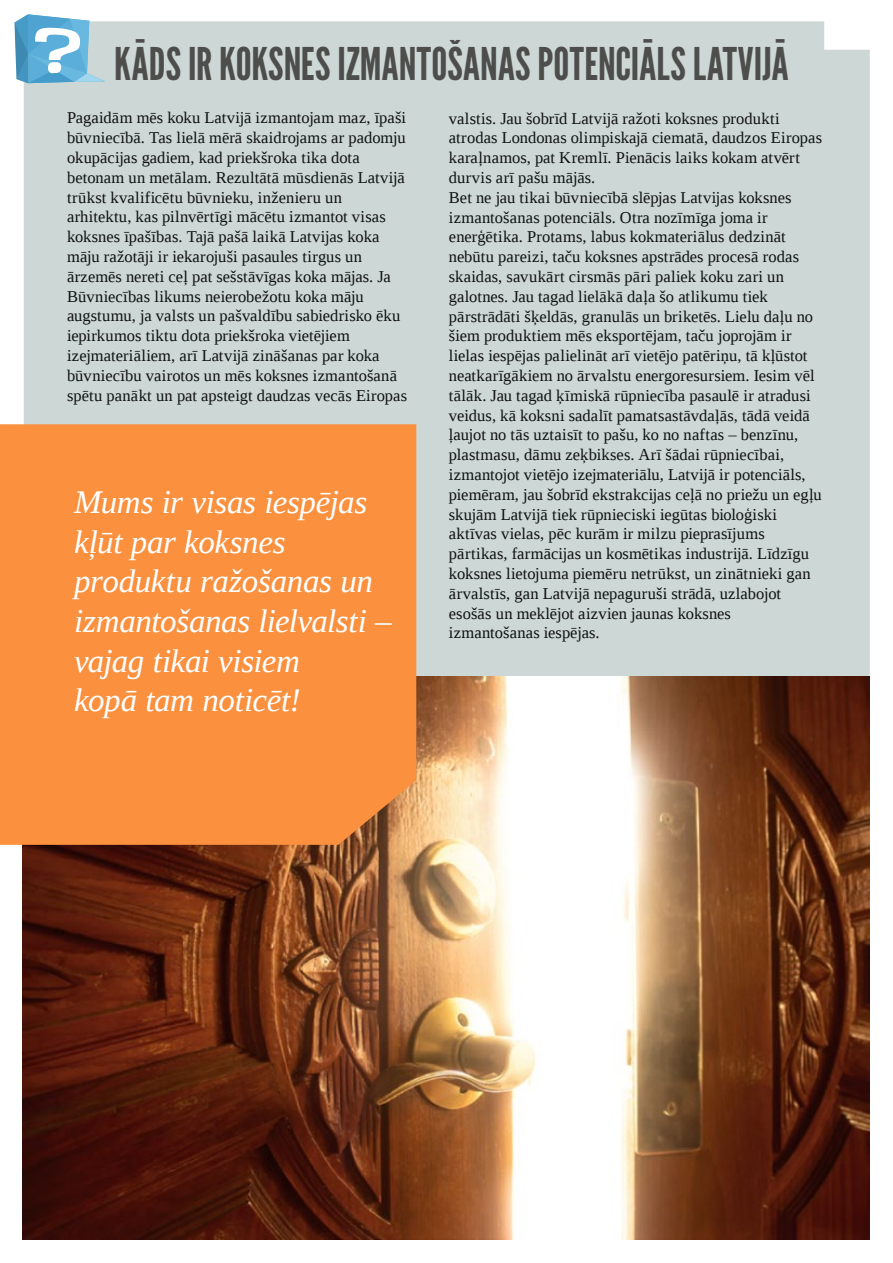
<style>
.page{position:relative;width:893px;height:1263px;background:#fff}
.page>*{position:absolute;margin:0;border:0;box-sizing:border-box;transform-origin:0 0}
.t1{font:45px "League Gothic";letter-spacing:.005em;color:#4d4d4c}
.t2{font:italic 33px/39.6px "Liberation Serif";letter-spacing:-.01em;color:#fff}
.t3{font:16.5px/19.8px "Liberation Serif";letter-spacing:.005em;color:#111212}
</style>
<div class="page">
<div style="left:24px;top:21px;width:846px;height:1219px;background:#cdd8d6"></div>
<img style="left:23px;top:676px;width:846px;height:564px">
<div style="left:0;top:424px;width:416px;height:421px;background:#fb903e"></div>
<svg style="left:14px;top:14px;width:92px;height:69px"></svg>
<div style="left:48px;top:62px;width:13px;height:11px;background:#fff;border-radius:5px"></div>
<h1 class="t1" style="left:114px;top:37px;width:676px">KĀDS IR KOKSNES IZMANTOŠANAS POTENCIĀLS LATVIJĀ</h1>
<p class="t3" style="left:67px;top:108px;width:342px">Pagaidām mēs koku Latvijā izmantojam maz, īpaši būvniecībā. Tas lielā mērā skaidrojams ar padomju okupācijas gadiem, kad priekšroka tika dota betonam un metālam. Rezultātā mūsdienās Latvijā trūkst kvalificētu būvnieku, inženieru un arhitektu, kas pilnvērtīgi mācētu izmantot visas koksnes īpašības. Tajā pašā laikā Latvijas koka māju ražotāji ir iekarojuši pasaules tirgus un ārzemēs nereti ceļ pat sešstāvīgas koka mājas. Ja Būvniecības likums neierobežotu koka māju augstumu, ja valsts un pašvaldību sabiedrisko ēku iepirkumos tiktu dota priekšroka vietējiem izejmateriāliem, arī Latvijā zināšanas par koka būvniecību vairotos un mēs koksnes izmantošanā spētu panākt un pat apsteigt daudzas vecās Eiropas</p>
<p class="t3" style="left:449px;top:108px;width:375px">valstis. Jau šobrīd Latvijā ražoti koksnes produkti atrodas Londonas olimpiskajā ciematā, daudzos Eiropas karaļnamos, pat Kremlī. Pienācis laiks kokam atvērt durvis arī pašu mājās.<br>Bet ne jau tikai būvniecībā slēpjas Latvijas koksnes izmantošanas potenciāls. Otra nozīmīga joma ir enerģētika. Protams, labus kokmateriālus dedzināt nebūtu pareizi, taču koksnes apstrādes procesā rodas skaidas, savukārt cirsmās pāri paliek koku zari un galotnes. Jau tagad lielākā daļa šo atlikumu tiek pārstrādāti šķeldās, granulās un briketēs. Lielu daļu no šiem produktiem mēs eksportējam, taču joprojām ir lielas iespējas palielināt arī vietējo patēriņu, tā kļūstot neatkarīgākiem no ārvalstu energoresursiem. Iesim vēl tālāk. Jau tagad ķīmiskā rūpniecība pasaulē ir atradusi veidus, kā koksni sadalīt pamatsastāvdaļās, tādā veidā ļaujot no tās uztaisīt to pašu, ko no naftas – benzīnu, plastmasu, dāmu zeķbikses. Arī šādai rūpniecībai, izmantojot vietējo izejmateriālu, Latvijā ir potenciāls, piemēram, jau šobrīd ekstrakcijas ceļā no priežu un egļu skujām Latvijā tiek rūpnieciski iegūtas bioloģiski aktīvas vielas, pēc kurām ir milzu pieprasījums pārtikas, farmācijas un kosmētikas industrijā. Līdzīgu koksnes lietojuma piemēru netrūkst, un zinātnieki gan ārvalstīs, gan Latvijā nepaguruši strādā, uzlabojot esošās un meklējot aizvien jaunas koksnes izmantošanas iespējas.</p>
<h2 class="t2" style="left:74px;top:482px;width:319px">Mums ir visas iespējas kļūt par koksnes produktu ražošanas un izmantošanas lielvalsti – vajag tikai visiem<br>kopā tam noticēt!</h2>
</div>
